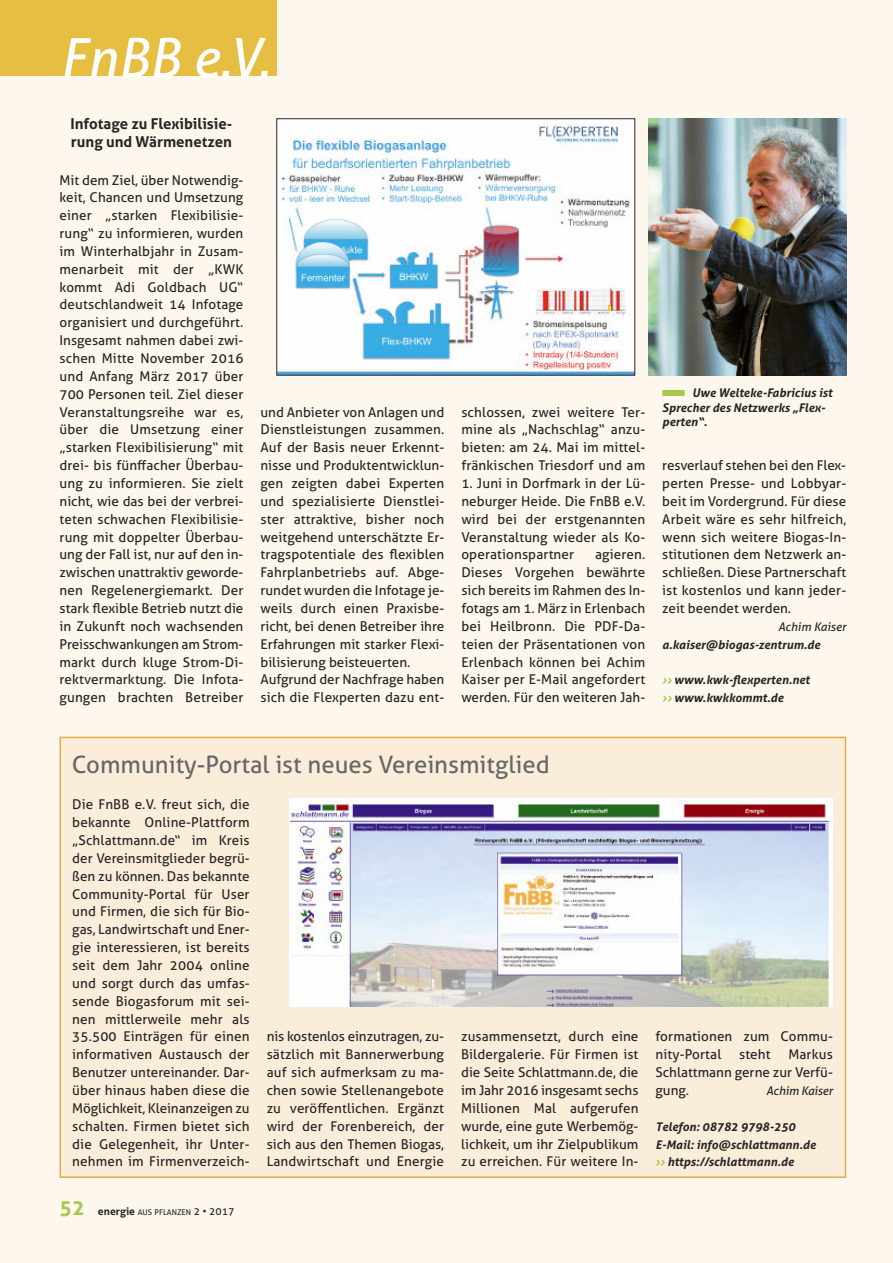
<style>
.page{position:relative;width:893px;height:1263px;background:#fdf7ed}
.page>*{position:absolute;margin:0;border:0;box-sizing:border-box;transform-origin:0 0}
.t1{font:italic 54px "Aller";color:#fff}
.t2{font:24px "Aller";color:#686767}
.t3{font:700 15px/18px "Aller";color:#272526}
.t4{font:13.5px/17.9px "Aller";letter-spacing:.01em;color:#272526;text-align:justify}
.t5{font:italic 700 12px/17.9px "Aller";color:#272526}
.t6{font:italic 12px "Aller";letter-spacing:-.01em;color:#272526}
.t7{font:7.8px "Aller";color:#272526}
.s1{color:#a6c94b}
.s2{font-weight:700;font-size:21px;color:#a6c94b}
.s3{font-weight:700;font-size:10.5px}
.s4{font-size:10.5px}
</style>
<div class="page">
<div style="left:0;top:0;width:276px;height:76px;background:#e6bf42"></div>
<div style="left:61px;top:738px;width:784px;height:438px;background:#faeedb"></div>
<div style="left:60px;top:737px;width:786px;height:441px;border:2px solid #e7ab4b"></div>
<img style="left:289px;top:799px;width:544px;height:207px">
<img style="left:278px;top:120px;width:355px;height:254px">
<div style="left:276px;top:118px;width:359px;height:258px;border:1px solid #272526"></div>
<div style="left:662px;top:390px;width:23px;height:6px;background:#a6c94b"></div>
<img style="left:649px;top:118px;width:197px;height:258px">
<h1 class="t1" style="left:60px;top:25px;width:212px">FnBB e.V.</h1>
<p class="t3" style="left:71px;top:115px;width:163px">Infotage zu Flexibilisie&shy;rung und Wärmenetzen</p>
<p class="t4" style="left:60px;top:171px;width:185px">Mit dem ziel, über Notwendig&shy;keit, Chancen und Umsetzung einer „starken flexibilisie&shy;rung“ zu informieren, wurden im Winterhalbjahr in zusam&shy;menarbeit mit der „KWK kommt Adi Goldbach UG“ deutschlandweit 14 Infotage organisiert und durchgeführt.<br>Insgesamt nahmen dabei zwi&shy;schen Mitte November 2016 und Anfang März 2017 über 700 personen teil. ziel dieser Veranstaltungsreihe war es, über die Umsetzung einer „starken flexibilisierung“ mit drei- bis fünffacher Überbau&shy;ung zu informieren. Sie zielt nicht, wie das bei der verbrei&shy;teten schwachen flexibilisie&shy;rung mit doppelter Überbau&shy;ung der fall ist, nur auf den in&shy;zwischen unattraktiv geworde&shy;nen Regelenergiemarkt. Der stark flexible Betrieb nutzt die in zukunft noch wachsenden preisschwankungen am Strom&shy;markt durch kluge Strom-Di&shy;rektvermarktung. Die Infota&shy;gungen brachten Betreiber</p>
<p class="t4" style="left:260px;top:403px;width:185px;text-align:left">und Anbieter von Anlagen und<br>Dienstleistungen zusammen.<br>Auf der Basis neuer Erkennt&shy;nisse und produktentwicklun&shy;gen zeigten dabei Experten und spezialisierte Dienstlei&shy;ster attraktive, bisher noch weitgehend unterschätzte Er&shy;tragspotentiale des flexiblen fahrplanbetriebs auf. Abge&shy;rundet wurden die Infotage je&shy;weils durch einen praxisbe&shy;richt, bei denen Betreiber ihre<br>Erfahrungen mit starker flexi&shy;bilisierung beisteuerten.<br>Aufgrund der Nachfrage haben sich die flexperten dazu ent-</p>
<p class="t4" style="left:461px;top:403px;width:185px">schlossen, zwei weitere Ter&shy;mine als „Nachschlag“ anzu&shy;bieten: am 24. Mai im mittel&shy;fränkischen Triesdorf und am</p>
<p class="t4" style="left:461px;top:474px;width:185px">1. Juni in Dorfmark in der lü&shy;neburger Heide. Die fnBB e.V. wird bei der erstgenannten Veranstaltung wieder als Ko&shy;operationspartner</p>
<p class="t4" style="left:461px;top:546px;width:185px;text-indent:134px">agieren.<br>Dieses Vorgehen bewährte sich bereits im Rahmen des In&shy;fotags am 1. März in Erlenbach bei Heilbronn. Die pDf-Da&shy;teien der präsentationen von Erlenbach können bei Achim Kaiser per E-Mail angefordert werden. für den weiteren Jah-</p>
<p class="t5" style="left:662px;top:386px;width:172px;line-height:14.4px;text-indent:30px">Uwe Welteke-Fabricius ist<br>Sprecher des Netzwerks „Flex&shy;perten“.</p>
<p class="t4" style="left:662px;top:456px;width:185px">resverlauf stehen bei den flex&shy;perten presse- und lobbyar&shy;beit im Vordergrund. für diese Arbeit wäre es sehr hilfreich, wenn sich weitere Biogas-In&shy;stitutionen dem Netzwerk an&shy;schließen. Diese partnerschaft ist kostenlos und kann jeder&shy;zeit beendet werden.</p>
<p class="t6" style="left:778px;top:619px;width:70px">Achim Kaiser</p>
<p class="t5" style="left:662px;top:635px;width:159px">a.kaiser@biogas-zentrum.de</p>
<p class="t5" style="left:662px;top:671px;width:149px"><span class="s1">››</span> www.kwk-flexperten.net <span class="s1">››</span> www.kwkkommt.de</p>
<h2 class="t2" style="left:72px;top:750px;width:480px">Community-portal ist neues Vereinsmitglied</h2>
<p class="t4" style="left:72px;top:795px;width:179px">Die fnBB e.V. freut sich, die bekannte Online-plattform „Schlattmann.de“ im Kreis der Vereinsmitglieder begrü&shy;ßen zu können. Das bekannte Community-portal für User und firmen, die sich für Bio&shy;gas, landwirtschaft und Ener&shy;gie interessieren, ist bereits seit dem Jahr 2004 online und sorgt durch das umfas&shy;sende Biogasforum mit sei&shy;nen mittlerweile mehr als 35.500 Einträgen für einen informativen Austausch der Benutzer untereinander. Dar&shy;über hinaus haben diese die Möglichkeit, Kleinanzeigen zu schalten. firmen bietet sich die Gelegenheit, ihr Unter&shy;nehmen im firmenverzeich-</p>
<p class="t7" style="left:60px;top:1207px;width:176px"><span class="s2">52</span> <span class="s3">energie</span> AUS pflANzEN <span class="s4">2 • 2017</span></p>
<p class="t4" style="left:267px;top:1028px;width:179px">nis kostenlos einzutragen, zu&shy;sätzlich mit Bannerwerbung auf sich aufmerksam zu ma&shy;chen sowie Stellenangebote zu veröffentlichen. Ergänzt wird der forenbereich, der sich aus den Themen Biogas, landwirtschaft und Energie</p>
<p class="t4" style="left:461px;top:1028px;width:179px">zusammensetzt, durch eine Bildergalerie. für firmen ist die Seite Schlattmann.de, die im Jahr 2016 insgesamt sechs Millionen Mal aufgerufen wurde, eine gute Werbemög&shy;lichkeit, um ihr zielpublikum zu erreichen. für weitere In-</p>
<p class="t4" style="left:655px;top:1028px;width:179px">formationen zum Commu&shy;nity-portal</p>
<p class="t4" style="left:655px;top:1045px;width:179px;text-indent:133px">Markus Schlattmann gerne zur Verfü&shy;gung.</p>
<p class="t4" style="left:739px;top:1045px;width:33px">steht</p>
<p class="t6" style="left:766px;top:1083px;width:68px">Achim Kaiser</p>
<p class="t5" style="left:655px;top:1117px;width:162px">Telefon: 08782 9798-250<br>E-Mail: info@schlattmann.de <span class="s1">››</span> https://schlattmann.de</p>
</div>
